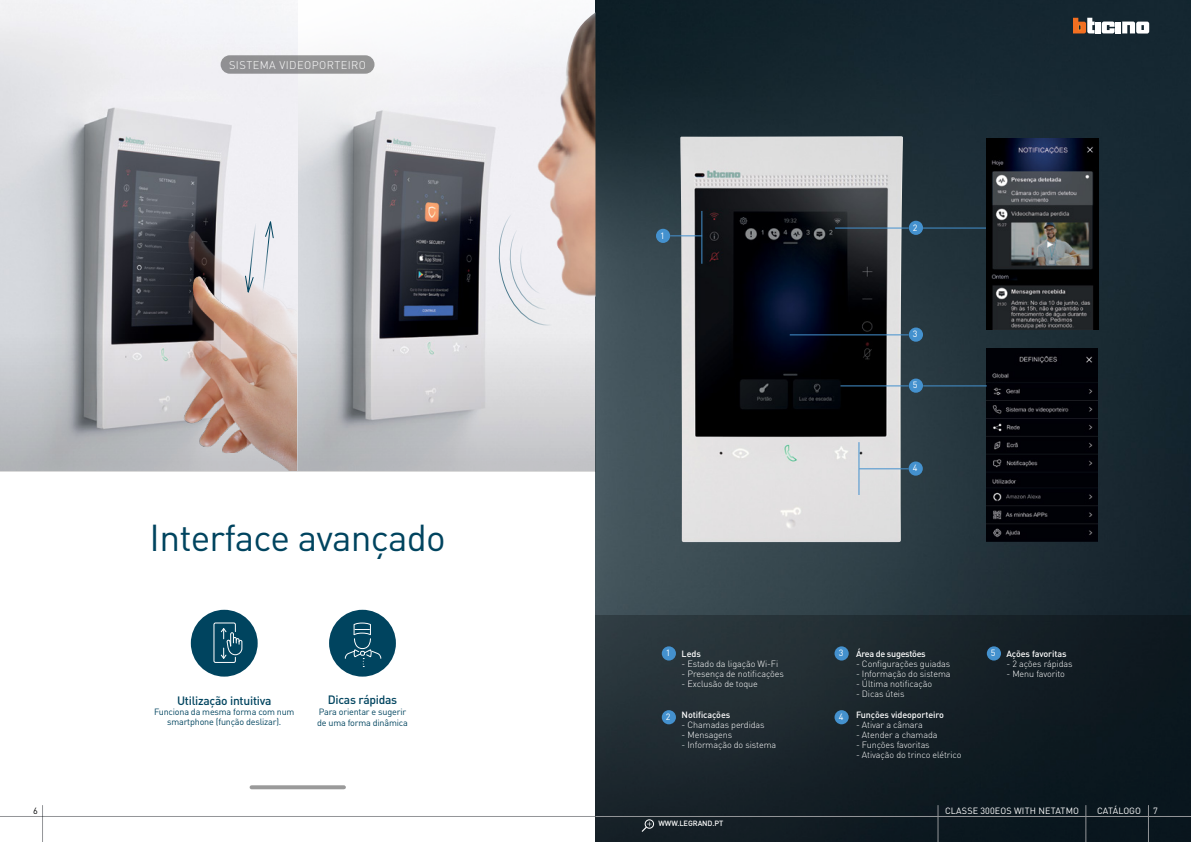
<style>
.page{position:relative;width:1191px;height:842px;background:#fff}
.page>*{position:absolute;margin:0;border:0;box-sizing:border-box;transform-origin:0 0}
.t1{font:37px "DIN Pro";letter-spacing:-.02em;color:#00445f}
.t2{font:500 12px "DIN Pro";letter-spacing:-.02em;color:#00445f}
.t3{font:300 11px "DIN Pro";letter-spacing:.04em;color:#fff}
.t4{font:300 9px "DIN Pro";letter-spacing:-.01em;color:#fff}
.t5{font:9px/10.8px "DIN Pro";letter-spacing:-.02em;color:#00445f}
.t6{font:500 9px "DIN Pro";letter-spacing:-.01em;color:#fff}
.t7{font:9px "DIN Pro";letter-spacing:.02em;color:#fff}
.t8{font:500 9px "DIN Pro";letter-spacing:-.03em;color:#fff}
.t9{font:9px "DIN Pro";color:#000}
.t10{font:500 7.5px "DIN Pro";letter-spacing:-.01em;color:#fff}
</style>
<div class="page">
<hr style="left:0;top:816px;width:595px;height:1px;background:#939598">
<hr style="left:42px;top:805px;width:1px;height:37px;background:#939598">
<img style="left:595px;top:0;width:596px;height:615px">
<svg style="left:251px;top:785px;width:93px;height:4px"></svg>
<div style="left:595px;top:615px;width:596px;height:227px;background:linear-gradient(to right,#253036,#09151c)"></div>
<div style="left:834px;top:646px;width:14px;height:14px;background:#4491ce;border-radius:50%"></div>
<div style="left:986px;top:646px;width:15px;height:14px;background:#4491ce;border-radius:50%"></div>
<div style="left:834px;top:710px;width:14px;height:14px;background:#4491ce;border-radius:50%"></div>
<div style="left:662px;top:646px;width:14px;height:14px;background:#4491ce;border-radius:50%"></div>
<div style="left:662px;top:710px;width:14px;height:14px;background:#4491ce;border-radius:50%"></div>
<img style="left:680px;top:136px;width:223px;height:406px">
<img style="left:986px;top:349px;width:111px;height:193px">
<div style="left:656px;top:229px;width:14px;height:14px;background:#4491ce;border-radius:50%"></div>
<div style="left:909px;top:221px;width:14px;height:14px;background:#4491ce;border-radius:50%"></div>
<div style="left:909px;top:327px;width:14px;height:15px;background:#4491ce;border-radius:50%"></div>
<div style="left:909px;top:379px;width:14px;height:14px;background:#4491ce;border-radius:50%"></div>
<div style="left:908px;top:461px;width:14px;height:15px;background:#4491ce;border-radius:50%"></div>
<hr style="left:670px;top:236px;width:32px;height:1px;background:#4491ce">
<hr style="left:835px;top:228px;width:73px;height:1px;background:#4491ce">
<hr style="left:789px;top:335px;width:119px;height:1px;background:#4491ce">
<hr style="left:859px;top:469px;width:49px;height:1px;background:#4491ce">
<hr style="left:701px;top:211px;width:1px;height:53px;background:#4491ce">
<hr style="left:858px;top:442px;width:1px;height:53px;background:#4491ce">
<hr style="left:923px;top:228px;width:63px;height:1px;background:#4491ce">
<hr style="left:840px;top:386px;width:68px;height:1px;background:#4491ce">
<hr style="left:923px;top:386px;width:63px;height:1px;background:#4491ce">
<img style="left:986px;top:138px;width:112px;height:191px">
<div style="left:1095px;top:22px;width:5px;height:11px;background:#fff"></div>
<div style="left:1115px;top:22px;width:6px;height:11px;background:#fff"></div>
<svg style="left:1073px;top:18px;width:21px;height:15px"></svg>
<svg style="left:1101px;top:21px;width:13px;height:12px"></svg>
<svg style="left:1122px;top:22px;width:27px;height:12px"></svg>
<div style="left:329px;top:610px;width:67px;height:67px;background:#00445f;border-radius:50%"></div>
<div style="left:191px;top:610px;width:67px;height:67px;background:#00445f;border-radius:50%"></div>
<div style="left:213px;top:622px;width:23px;height:41px;border:1px solid #fff;border-radius:2px"></div>
<svg style="left:220px;top:627px;width:23px;height:33px"></svg>
<img style="left:298px;top:42px;width:238px;height:226px">
<img style="left:536px;top:12px;width:59px;height:167px">
<svg style="left:0;top:0;width:298px;height:268px"></svg>
<img style="left:161px;top:194px;width:135px;height:74px">
<svg style="left:245px;top:201px;width:29px;height:67px"></svg>
<div style="left:221px;top:55px;width:153px;height:19px;background:#939393;border-radius:9px"></div>
<hr style="left:1085px;top:816px;width:63px;height:1px;background:#939598">
<svg style="left:344px;top:622px;width:38px;height:45px"></svg>
<hr style="left:937px;top:805px;width:1px;height:37px;background:#939598">
<hr style="left:1085px;top:805px;width:1px;height:37px;background:#939598">
<hr style="left:1148px;top:805px;width:1px;height:37px;background:#939598">
<hr style="left:1148px;top:816px;width:43px;height:1px;background:#939598">
<hr style="left:595px;top:816px;width:490px;height:1px;background:#939598">
<div style="left:644px;top:819px;width:10px;height:10px;border:1px solid #fff;border-radius:50%"></div>
<svg style="left:641px;top:822px;width:10px;height:10px"></svg>
<svg style="left:0;top:268px;width:595px;height:203px;background:#aeaaab"></svg>
<svg style="left:482px;top:179px;width:121px;height:167px"></svg>
<p class="t3" style="left:229px;top:57px;width:138px">SISTEMA VIDEOPORTEIRO</p>
<p class="t9" style="left:33px;top:804px;width:6px">6</p>
<h1 class="t1" style="left:150px;top:508px;width:298px">Interface avançado</h1>
<h2 class="t2" style="left:177px;top:692px;width:96px">Utilização intuitiva</h2>
<p class="t5" style="left:154px;top:705px;width:142px;line-height:10px;text-align:center">Funciona da mesma forma com num smartphone (função deslizar).</p>
<h2 class="t2" style="left:328px;top:692px;width:71px">Dicas rápidas</h2>
<p class="t5" style="left:317px;top:705px;width:92px">Para orientar e sugerir de uma forma dinâmica</p>
<p class="t7" style="left:660px;top:228px;width:6px">1</p>
<p class="t7" style="left:913px;top:220px;width:6px">2</p>
<p class="t7" style="left:913px;top:327px;width:6px">3</p>
<p class="t7" style="left:913px;top:378px;width:6px">5</p>
<p class="t7" style="left:912px;top:461px;width:6px">4</p>
<p class="t7" style="left:666px;top:646px;width:6px">1</p>
<p class="t7" style="left:666px;top:710px;width:6px">2</p>
<p class="t6" style="left:681px;top:647px;width:21px">Leds</p>
<p class="t4" style="left:681px;top:657px;width:98px">- Estado da ligação Wi-Fi</p>
<p class="t4" style="left:681px;top:667px;width:104px">- Presença de notificações</p>
<p class="t4" style="left:681px;top:677px;width:78px">- Exclusão de toque</p>
<p class="t6" style="left:681px;top:708px;width:50px">Notificações</p>
<p class="t4" style="left:681px;top:718px;width:85px">- Chamadas perdidas</p>
<p class="t4" style="left:681px;top:728px;width:52px">- Mensagens</p>
<p class="t4" style="left:681px;top:738px;width:96px">- Informação do sistema</p>
<p class="t8" style="left:856px;top:647px;width:71px">Área de sugestões</p>
<p class="t4" style="left:856px;top:657px;width:96px">- Configurações guiadas</p>
<p class="t4" style="left:856px;top:667px;width:96px">- Informação do sistema</p>
<p class="t4" style="left:856px;top:677px;width:78px">- Última notificação</p>
<p class="t4" style="left:856px;top:687px;width:50px">- Dicas úteis</p>
<p class="t6" style="left:856px;top:708px;width:89px">Funções videoporteiro</p>
<p class="t4" style="left:856px;top:718px;width:68px">- Ativar a câmara</p>
<p class="t4" style="left:856px;top:728px;width:83px">- Atender a chamada</p>
<p class="t4" style="left:856px;top:738px;width:75px">- Funções favoritas</p>
<p class="t4" style="left:856px;top:748px;width:107px">- Ativação do trinco elétrico</p>
<p class="t7" style="left:838px;top:646px;width:6px">3</p>
<p class="t7" style="left:991px;top:646px;width:6px">5</p>
<p class="t7" style="left:838px;top:710px;width:6px">4</p>
<p class="t6" style="left:1006px;top:647px;width:62px">Ações favoritas</p>
<p class="t4" style="left:1006px;top:657px;width:68px">- 2 ações rápidas</p>
<p class="t4" style="left:1006px;top:667px;width:60px">- Menu favorito</p>
<p class="t7" style="left:945px;top:804px;width:135px">CLASSE 300EOS WITH NETATMO</p>
<p class="t7" style="left:1097px;top:804px;width:45px">CATÁLOGO</p>
<p class="t7" style="left:1153px;top:804px;width:6px">7</p>
<p class="t10" style="left:658px;top:818px;width:66px">WWW.LEGRAND.PT</p>
</div>
